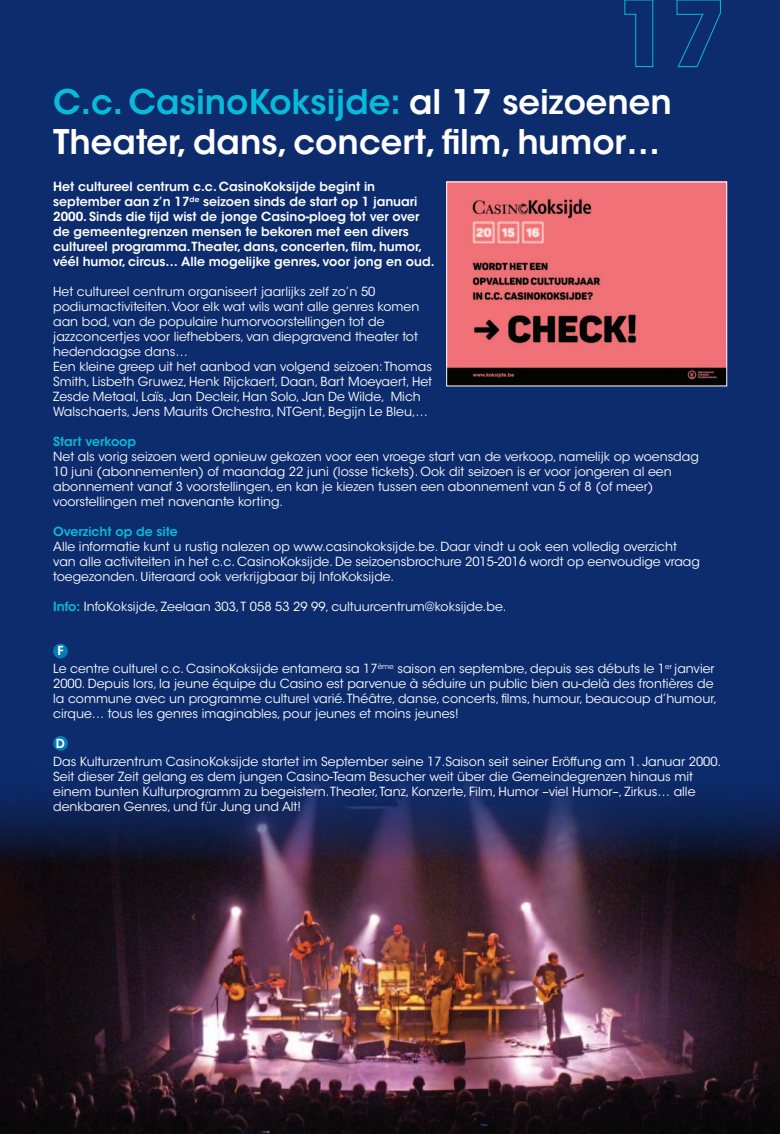
<style>
.page{position:relative;width:780px;height:1134px;background:#0d2c6e}
.page>*{position:absolute;margin:0;border:0;box-sizing:border-box;transform-origin:0 0}
.Titels_licht_blauw_i{font:600 33.75px "ITC Avant Garde Std";color:#07bbda}
.Titels_licht_blauw_i-2{font:600 33.75px "ITC Avant Garde Std";color:#fff}
.Body{font:12.5px/15px "ITC Avant Garde Std";color:#fff}
.Body-2{font:600 12.5px/15px "ITC Avant Garde Std";color:#fff}
.Body-3{font:600 12.5px "ITC Avant Garde Std";color:#07bbda}
.s1{color:#fff}
.s2{font-weight:600;color:#07bbda}
</style>
<div class="page">
<img style="left:448px;top:184px;width:277px;height:200px">
<div style="left:446px;top:182px;width:281px;height:204px;border:1px solid #fff"></div>
<img style="left:0;top:781px;width:780px;height:353px">
<div style="left:53px;top:644px;width:15px;height:14px;background:#007db5;border-radius:50%"></div>
<div style="left:53px;top:736px;width:15px;height:15px;background:#007db5;border-radius:50%"></div>
<svg style="left:624px;top:0;width:29px;height:67px"></svg>
<svg style="left:676px;top:0;width:45px;height:67px"></svg>
<p class="Titels_licht_blauw_i" style="left:53px;top:80px;width:620px">C.c. CasinoKoksijde: <span class="s1">al 17 seizoenen</span></p>
<p class="Titels_licht_blauw_i-2" style="left:53px;top:120px;width:608px">Theater, dans, concert, film, humor…</p>
<p class="Body-2" style="left:53px;top:179px;width:383px">Het cultureel centrum c.c. CasinoKoksijde begint in september aan z’n 17<sup>de</sup> seizoen sinds de start op 1 januari 2000. Sinds die tijd wist de jonge Casino-ploeg tot ver over de gemeentegrenzen mensen te bekoren met een divers cultureel programma. Theater, dans, concerten, film, humor, véél humor, circus… Alle mogelijke genres, voor jong en oud.</p>
<p class="Body" style="left:53px;top:284px;width:368px">Het cultureel centrum organiseert jaarlijks zelf zo’n 50 podiumactiviteiten. Voor elk wat wils want alle genres komen aan bod, van de populaire humorvoorstellingen tot de jazzconcertjes voor liefhebbers, van diepgravend theater tot hedendaagse dans…</p>
<p class="Body" style="left:53px;top:359px;width:380px">Een kleine greep uit het aanbod van volgend seizoen: Thomas Smith, Lisbeth Gruwez, Henk Rijckaert, Daan, Bart Moeyaert, Het Zesde Metaal, Laïs, Jan Decleir, Han Solo, Jan De Wilde, Mich Walschaerts, Jens Maurits Orchestra, NTGent, Begijn Le Bleu,…</p>
<p class="Body-3" style="left:53px;top:434px;width:84px">Start verkoop</p>
<p class="Body" style="left:53px;top:449px;width:647px">Net als vorig seizoen werd opnieuw gekozen voor een vroege start van de verkoop, namelijk op woensdag 10 juni (abonnementen) of maandag 22 juni (losse tickets). Ook dit seizoen is er voor jongeren al een abonnement vanaf 3 voorstellingen, en kan je kiezen tussen een abonnement van 5 of 8 (of meer) voorstellingen met navenante korting.</p>
<p class="Body-3" style="left:53px;top:524px;width:126px">Overzicht op de site</p>
<p class="Body" style="left:53px;top:539px;width:648px">Alle informatie kunt u rustig nalezen op www.casinokoksijde.be. Daar vindt u ook een volledig overzicht van alle activiteiten in het c.c. CasinoKoksijde. De seizoensbrochure 2015-2016 wordt op eenvoudige vraag toegezonden. Uiteraard ook verkrijgbaar bij InfoKoksijde.</p>
<p class="Body" style="left:53px;top:599px;width:454px"><span class="s2">Info:</span> InfoKoksijde, Zeelaan 303, T 058 53 29 99, cultuurcentrum@koksijde.be.</p>
<p class="Body-2" style="left:57px;top:643px;width:8px">F</p>
<p class="Body" style="left:53px;top:662px;width:665px">Le centre culturel c.c. CasinoKoksijde entamera sa 17<sup>ème</sup> saison en septembre, depuis ses débuts le 1<sup>er</sup> janvier 2000. Depuis lors, la jeune équipe du Casino est parvenue à séduire un public bien au-delà des frontières de la commune avec un programme culturel varié. Théâtre, danse, concerts, films, humour, beaucoup d’humour, cirque… tous les genres imaginables, pour jeunes et moins jeunes!</p>
<p class="Body-2" style="left:56px;top:736px;width:11px">D</p>
<p class="Body" style="left:53px;top:754px;width:669px">Das Kulturzentrum CasinoKoksijde startet im September seine 17.Saison seit seiner Eröffung am 1. Januar 2000.<br>Seit dieser Zeit gelang es dem jungen Casino-Team Besucher weit über die Gemeindegrenzen hinaus mit einem bunten Kulturprogramm zu begeistern. Theater, Tanz, Konzerte, Film, Humor –viel Humor–, Zirkus… alle denkbaren Genres, und für Jung und Alt!</p>
</div>
